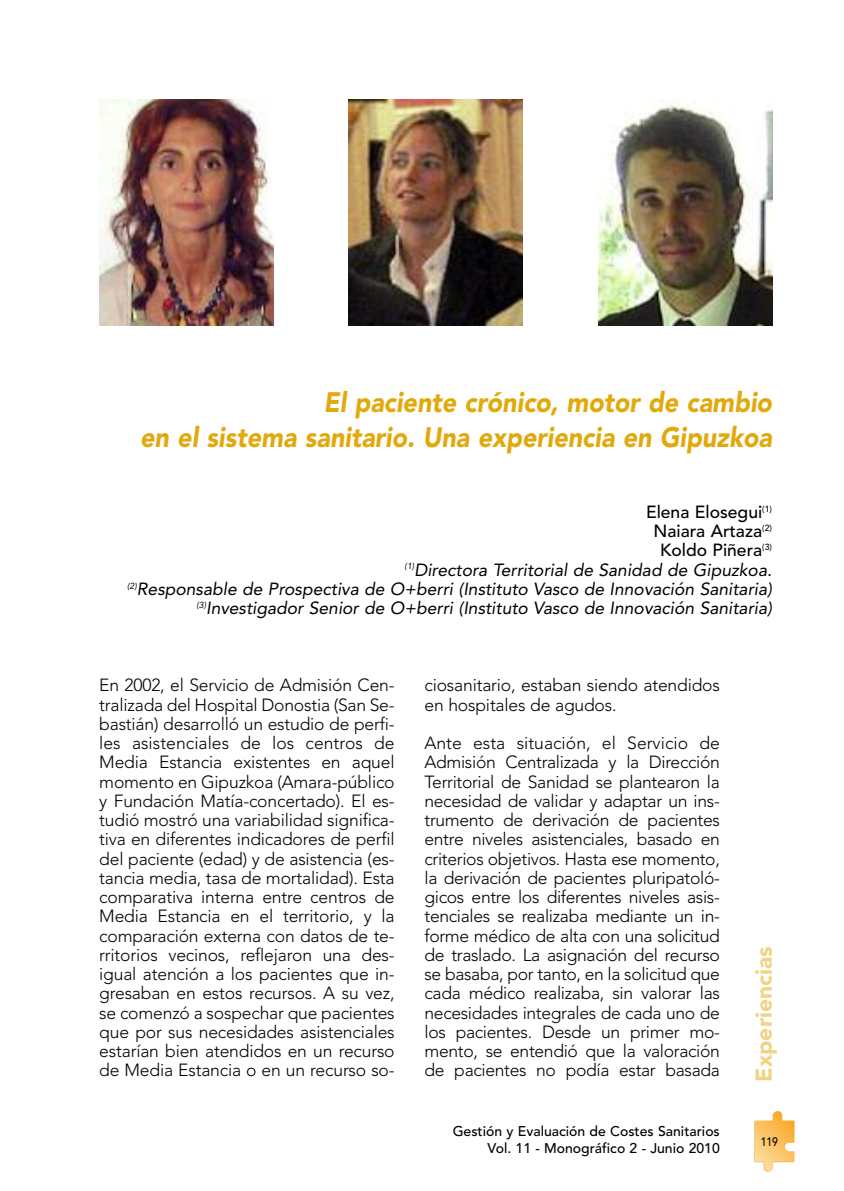
<style>
.page{position:relative;width:844px;height:1191px;background:#fff}
.page>*{position:absolute;margin:0;border:0;box-sizing:border-box;transform-origin:0 0}
.t1{font:italic 900 28px/34.8px "Avenir";color:#e1a90c;text-align:right;scale:.9 1}
.t2{font:900 22.75px "Avenir";color:#f0d486}
.t3{font:300 17.5px/19.2px "Avenir";letter-spacing:-.01em;color:#000;text-align:justify}
.t4{font:italic 17.5px/19.2px "Avenir";color:#000;text-align:right}
.t5{font:500 14px/17.5px "Avenir";color:#000;text-align:right}
.t6{font:500 12.25px "Avenir";color:#000;scale:.85 1}
.s1{font-weight:500;font-style:normal}
</style>
<div class="page">
<svg style="left:754px;top:1111px;width:40px;height:60px"></svg>
<img style="left:99px;top:99px;width:174px;height:226px">
<img style="left:348px;top:99px;width:174px;height:226px">
<img style="left:598px;top:99px;width:173px;height:226px">
<h1 class="t1" style="left:140px;top:387px;width:703px">El paciente crónico, motor de cambio<br>en el sistema sanitario. Una experiencia en Gipuzkoa</h1>
<p class="t4" style="left:127px;top:504px;width:646px"><span class="s1">Elena Elosegui</span><sup>(1)<br></sup><span class="s1">Naiara Artaza</span><sup>(2)<br></sup><span class="s1">Koldo Piñera</span><sup>(3)<br></sup><sup>(1)</sup>Directora Territorial de Sanidad de Gipuzkoa.<br><sup>(2)</sup>Responsable de Prospectiva de O+berri (Instituto Vasco de Innovación Sanitaria) <sup>(3)</sup>Investigador Senior de O+berri (Instituto Vasco de Innovación Sanitaria)</p>
<p class="t3" style="left:99px;top:677px;width:297px">En 2002, el Servicio de Admisión Cen&shy;tralizada del Hospital Donostia (San Se&shy;bastián) desarrolló un estudio de perfi&shy;les asistenciales de los centros de Media Estancia existentes en aquel momento en Gipuzkoa (Amara-público y Fundación Matía-concertado). El es&shy;tudió mostró una variabilidad significa&shy;tiva en diferentes indicadores de perfil del paciente (edad) y de asistencia (es&shy;tancia media, tasa de mortalidad). Esta comparativa interna entre centros de Media Estancia en el territorio, y la comparación externa con datos de te&shy;rritorios vecinos, reflejaron una des&shy;igual atención a los pacientes que in&shy;gresaban en estos recursos. A su vez, se comenzó a sospechar que pacientes que por sus necesidades asistenciales estarían bien atendidos en un recurso de Media Estancia o en un recurso so-</p>
<p class="t3" style="left:424px;top:677px;width:297px">ciosanitario, estaban siendo atendidos en hospitales de agudos.</p>
<p class="t3" style="left:424px;top:735px;width:297px">Ante esta situación, el Servicio de Admisión Centralizada y la Dirección Territorial de Sanidad se plantearon la necesidad de validar y adaptar un ins&shy;trumento de derivación de pacientes entre niveles asistenciales, basado en criterios objetivos. Hasta ese momento, la derivación de pacientes pluripatoló&shy;gicos entre los diferentes niveles asis&shy;tenciales se realizaba mediante un in&shy;forme médico de alta con una solicitud de traslado. La asignación del recurso se basaba, por tanto, en la solicitud que cada médico realizaba, sin valorar las necesidades integrales de cada uno de los pacientes. Desde un primer mo&shy;mento, se entendió que la valoración de pacientes no podía estar basada</p>
<h2 class="t2" style="left:754px;top:1081px;width:137px;rotate:-90deg">Experiencias</h2>
<p class="t5" style="left:452px;top:1123px;width:268px">Gestión y Evaluación de Costes Sanitarios<br>Vol. 11 - Monográfico 2 - Junio 2010</p>
<p class="t6" style="left:760px;top:1136px;width:22px">119</p>
</div>
